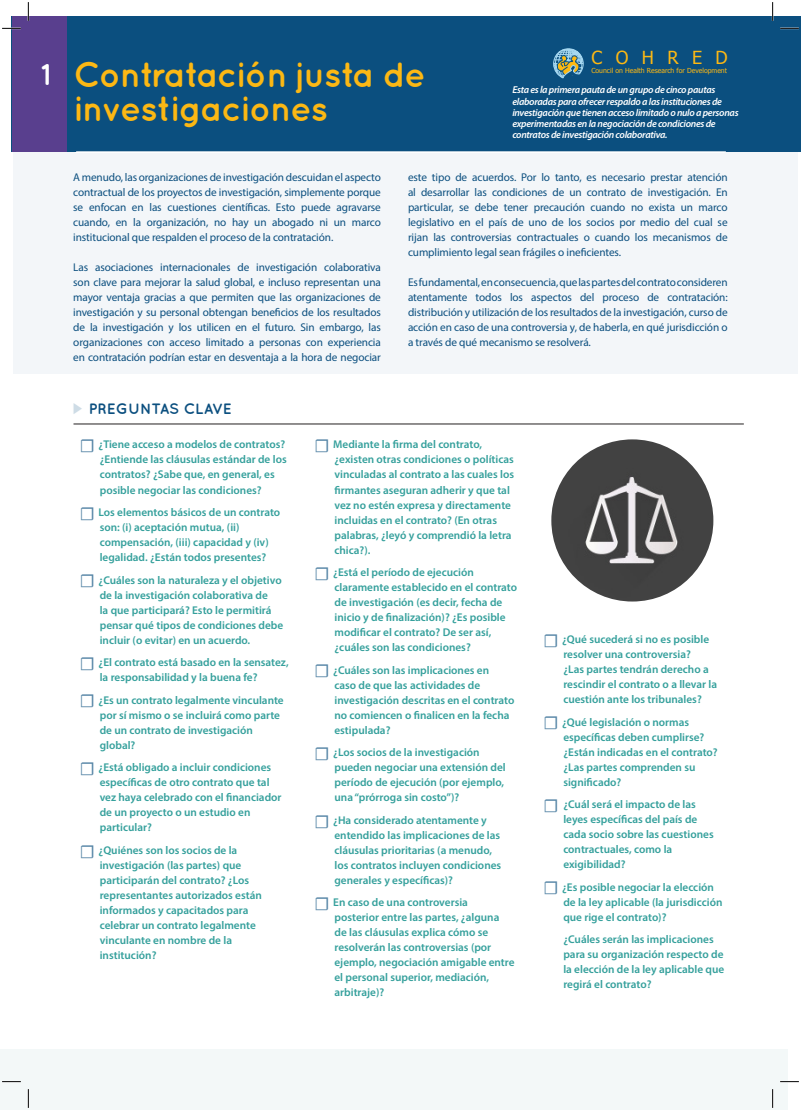
<style>
.page{position:relative;width:801px;height:1110px;background:#fff}
.page>*{position:absolute;margin:0;border:0;box-sizing:border-box;transform-origin:0 0}
.t1{font:700 35px "Quicksand";letter-spacing:-.03em;color:#fcb814}
.t2{font:700 30px "Quicksand";color:#fff}
.t3{font:18px "Tahoma";letter-spacing:.75em;color:#fcb814}
.t4{font:700 15px "Quicksand";letter-spacing:-.005em;color:#0b4f7f}
.t5{font:600 11.25px/15px "Myriad Pro";color:#35a09c}
.t6{font:11.25px/15px "Myriad Pro";letter-spacing:-.01em;color:#0b4f7f;text-align:justify}
.t7{font:italic 600 10px/11.2px "Myriad Pro";letter-spacing:-.03em;color:#fff}
.t8{font:6.88px "Tahoma";color:#fcb814}
.s1{font-family:"Source Sans Pro";font-weight:400;font-size:18.75px;color:#5484a5}
</style>
<div class="page">
<div style="left:14px;top:151px;width:784px;height:222px;background:#f3f6f9"></div>
<div style="left:12px;top:17px;width:789px;height:135px;background:#0b4f7f"></div>
<div style="left:12px;top:17px;width:55px;height:135px;background:#593f8e"></div>
<svg style="left:553px;top:49px;width:31px;height:29px"></svg>
<hr style="left:76px;top:151px;width:650px;height:1px;background:#fff">
<hr style="left:73px;top:423px;width:671px;height:1px;background:#231f20">
<hr style="left:75px;top:152px;width:649px;height:1px;background:#fff">
<div style="left:0;top:1048px;width:788px;height:61px;background:#f3f8f8"></div>
<img style="left:551px;top:439px;width:162px;height:162px;border-radius:81px">
<svg style="left:2px;top:28px;width:19px;height:1px"></svg>
<svg style="left:780px;top:28px;width:19px;height:1px"></svg>
<svg style="left:28px;top:2px;width:1px;height:19px"></svg>
<svg style="left:28px;top:1089px;width:1px;height:18px"></svg>
<svg style="left:772px;top:2px;width:1px;height:19px"></svg>
<svg style="left:772px;top:1089px;width:1px;height:18px"></svg>
<p class="t2" style="left:41px;top:57px;width:12px">1</p>
<p class="t1" style="left:73px;top:54px;width:354px">Contratación justa de</p>
<p class="t1" style="left:73px;top:88px;width:256px">investigaciones</p>
<p class="t3" style="left:591px;top:45px;width:138px">COHRED</p>
<p class="t8" style="left:591px;top:66px;width:137px">Council on Health Research for Development</p>
<p class="t7" style="left:512px;top:84px;width:228px">Esta es la primera pauta de un grupo de cinco pautas elaboradas para ofrecer respaldo a las instituciones de investigación que tienen acceso limitado o nulo a personas experimentadas en la negociación de condiciones de contratos de investigación colaborativa.</p>
<p class="t6" style="left:73px;top:169px;width:309px">A menudo, las organizaciones de investigación descuidan el aspecto contractual de los proyectos de investigación, simplemente porque se enfocan en las cuestiones científicas. Esto puede agravarse cuando, en la organización, no hay un abogado ni un marco institucional que respalden el proceso de la contratación.</p>
<p class="t6" style="left:73px;top:259px;width:309px">Las asociaciones internacionales de investigación colaborativa son clave para mejorar la salud global, e incluso representan una mayor ventaja gracias a que permiten que las organizaciones de investigación y su personal obtengan beneficios de los resultados de la investigación y los utilicen en el futuro. Sin embargo, las organizaciones con acceso limitado a personas con experiencia en contratación podrían estar en desventaja a la hora de negociar</p>
<p class="t6" style="left:408px;top:169px;width:321px">este tipo de acuerdos. Por lo tanto, es necesario prestar atención al desarrollar las condiciones de un contrato de investigación. En particular, se debe tener precaución cuando no exista un marco legislativo en el país de uno de los socios por medio del cual se rijan las controversias contractuales o cuando los mecanismos de cumplimiento legal sean frágiles o ineficientes.</p>
<p class="t6" style="left:408px;top:274px;width:321px">Es fundamental, en consecuencia, que las partes del contrato consideren atentamente todos los aspectos del proceso de contratación: distribución y utilización de los resultados de la investigación, curso de acción en caso de una controversia y, de haberla, en qué jurisdicción o a través de qué mecanismo se resolverá.</p>
<p class="t4" style="left:89px;top:400px;width:144px">PREGUNTAS CLAVE</p>
<p class="t5" style="left:100px;top:437px;width:188px;text-indent:-20px"><span class="s1">☐</span> ¿Tiene acceso a modelos de contratos? ¿Entiende las cláusulas estándar de los contratos? ¿Sabe que, en general, es posible negociar las condiciones?</p>
<p class="t5" style="left:100px;top:504px;width:182px;text-indent:-20px"><span class="s1">☐</span> Los elementos básicos de un contrato son: (i) aceptación mutua, (ii) compensación, (iii) capacidad y (iv) legalidad. ¿Están todos presentes?</p>
<p class="t5" style="left:100px;top:572px;width:185px;text-indent:-20px"><span class="s1">☐</span> ¿Cuáles son la naturaleza y el objetivo de la investigación colaborativa de<br>la que participará? Esto le permitirá pensar qué tipos de condiciones debe incluir (o evitar) en un acuerdo.</p>
<p class="t5" style="left:100px;top:654px;width:190px;text-indent:-20px"><span class="s1">☐</span> ¿El contrato está basado en la sensatez, la responsabilidad y la buena fe?</p>
<p class="t5" style="left:100px;top:692px;width:185px;text-indent:-20px"><span class="s1">☐</span> ¿Es un contrato legalmente vinculante por sí mismo o se incluirá como parte de un contrato de investigación global?</p>
<p class="t5" style="left:100px;top:759px;width:183px;text-indent:-20px"><span class="s1">☐</span> ¿Está obligado a incluir condiciones específicas de otro contrato que tal vez haya celebrado con el financiador de un proyecto o un estudio en particular?</p>
<p class="t5" style="left:100px;top:842px;width:164px;text-indent:-20px"><span class="s1">☐</span> ¿Quiénes son los socios de la investigación (las partes) que participarán del contrato? ¿Los representantes autorizados están informados y capacitados para celebrar un contrato legalmente vinculante en nombre de la institución?</p>
<p class="t5" style="left:334px;top:437px;width:181px;text-indent:-20px"><span class="s1">☐</span> Mediante la firma del contrato, ¿existen otras condiciones o políticas vinculadas al contrato a las cuales los firmantes aseguran adherir y que tal vez no estén expresa y directamente incluidas en el contrato? (En otras palabras, ¿leyó y comprendió la letra chica?).</p>
<p class="t5" style="left:334px;top:564px;width:184px;text-indent:-20px"><span class="s1">☐</span> ¿Está el período de ejecución claramente establecido en el contrato de investigación (es decir, fecha de inicio y de finalización)? ¿Es posible modificar el contrato? De ser así, ¿cuáles son las condiciones?</p>
<p class="t5" style="left:334px;top:662px;width:181px;text-indent:-20px"><span class="s1">☐</span> ¿Cuáles son las implicaciones en<br>caso de que las actividades de investigación descritas en el contrato no comiencen o finalicen en la fecha estipulada?</p>
<p class="t5" style="left:334px;top:744px;width:173px;text-indent:-20px"><span class="s1">☐</span> ¿Los socios de la investigación pueden negociar una extensión del período de ejecución (por ejemplo, una “prórroga sin costo”)?</p>
<p class="t5" style="left:334px;top:812px;width:168px;text-indent:-20px"><span class="s1">☐</span> ¿Ha considerado atentamente y entendido las implicaciones de las cláusulas prioritarias (a menudo, los contratos incluyen condiciones generales y específicas)?</p>
<p class="t5" style="left:334px;top:894px;width:182px;text-indent:-20px"><span class="s1">☐</span> En caso de una controversia posterior entre las partes, ¿alguna<br>de las cláusulas explica cómo se resolverán las controversias (por ejemplo, negociación amigable entre el personal superior, mediación, arbitraje)?</p>
<p class="t5" style="left:563px;top:631px;width:155px;text-indent:-20px"><span class="s1">☐</span> ¿Qué sucederá si no es posible resolver una controversia?<br>¿Las partes tendrán derecho a rescindir el contrato o a llevar la cuestión ante los tribunales?</p>
<p class="t5" style="left:563px;top:713px;width:156px;text-indent:-20px"><span class="s1">☐</span> ¿Qué legislación o normas específicas deben cumplirse? ¿Están indicadas en el contrato? ¿Las partes comprenden su significado?</p>
<p class="t5" style="left:563px;top:796px;width:152px;text-indent:-20px"><span class="s1">☐</span> ¿Cuál será el impacto de las leyes específicas del país de cada socio sobre las cuestiones contractuales, como la exigibilidad?</p>
<p class="t5" style="left:563px;top:878px;width:161px;text-indent:-20px"><span class="s1">☐</span> ¿Es posible negociar la elección de la ley aplicable (la jurisdicción que rige el contrato)?</p>
<p class="t5" style="left:563px;top:931px;width:162px">¿Cuáles serán las implicaciones para su organización respecto de la elección de la ley aplicable que regirá el contrato?</p>
</div>
